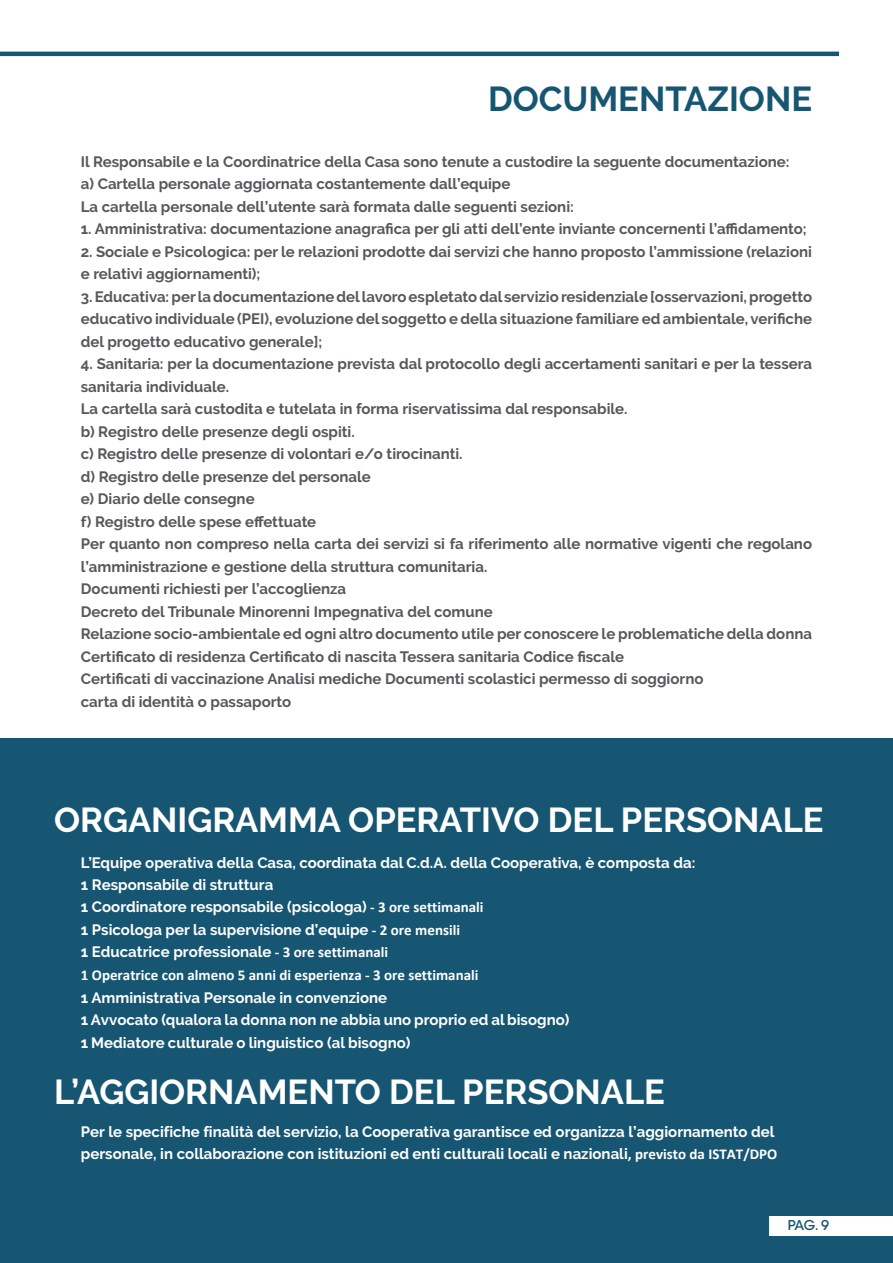
<style>
.page{position:relative;width:893px;height:1263px;background:#fff}
.page>*{position:absolute;margin:0;border:0;box-sizing:border-box;transform-origin:0 0}
.t1{font:700 34.5px "Raleway";color:#fff}
.t2{font:700 34.5px "Raleway";color:#165672}
.t3{font:700 15px/22.5px "Raleway";color:#57585a}
.t4{font:700 15px/22.5px "Raleway";color:#fff}
.t5{font:700 15px "Calibri";color:#fff}
.t6{font:500 13.5px "ITC Avant Garde Std";color:#175672}
.s1{font-family:"Calibri"}
</style>
<div class="page">
<div style="left:0;top:738px;width:893px;height:525px;background:#175672"></div>
<div style="left:770px;top:1216px;width:123px;height:20px;background:#fff"></div>
<hr style="left:0;top:52px;width:839px;height:4px;background:#165672">
<h1 class="t2" style="left:488px;top:79px;width:325px">DOCUMENTAZIONE</h1>
<p class="t3" style="left:81px;top:150px;width:710px">Il Responsabile e la Coordinatrice della Casa sono tenute a custodire la seguente documentazione: a) Cartella personale aggiornata costantemente dall’equipe<br>La cartella personale dell’utente sarà formata dalle seguenti sezioni:</p>
<p class="t3" style="left:81px;top:218px;width:727px">1. Amministrativa: documentazione anagrafica per gli atti dell’ente inviante concernenti l’affidamento;</p>
<p class="t3" style="left:81px;top:240px;width:733px">2. Sociale e Psicologica: per le relazioni prodotte dai servizi che hanno proposto l’ammissione (relazioni e relativi aggiornamenti);</p>
<p class="t3" style="left:81px;top:285px;width:733px;text-align:justify">3. Educativa: per la documentazione del lavoro espletato dal servizio residenziale [osservazioni, progetto educativo individuale (PEI), evoluzione del soggetto e della situazione familiare ed ambientale, verifiche del progetto educativo generale];</p>
<p class="t3" style="left:81px;top:353px;width:733px">4. Sanitaria: per la documentazione prevista dal protocollo degli accertamenti sanitari e per la tessera sanitaria individuale.<br>La cartella sarà custodita e tutelata in forma riservatissima dal responsabile.<br>b) Registro delle presenze degli ospiti.<br>c) Registro delle presenze di volontari e/o tirocinanti.<br>d) Registro delle presenze del personale<br>e) Diario delle consegne<br>f) Registro delle spese effettuate<br>Per quanto non compreso nella carta dei servizi si fa riferimento alle normative vigenti che regolano l’amministrazione e gestione della struttura comunitaria.<br>Documenti richiesti per l’accoglienza<br>Decreto del Tribunale Minorenni Impegnativa del comune<br>Relazione socio-ambientale ed ogni altro documento utile per conoscere le problematiche della donna Certificato di residenza Certificato di nascita Tessera sanitaria Codice fiscale<br>Certificati di vaccinazione Analisi mediche Documenti scolastici permesso di soggiorno<br>carta di identità o passaporto</p>
<h1 class="t1" style="left:54px;top:800px;width:771px">ORGANIGRAMMA OPERATIVO DEL PERSONALE</h1>
<p class="t4" style="left:81px;top:851px;width:616px">L’Equipe operativa della Casa, coordinata dal C.d.A. della Cooperativa, è composta da:<br>1 Responsabile di struttura<br>1 Coordinatore responsabile (psicologa) <span class="s1">- 3 ore settimanali<br></span>1 Psicologa per la supervisione d’equipe <span class="s1">- 2 ore mensili<br></span>1 Educatrice professionale <span class="s1">- 3 ore settimanali</span></p>
<p class="t5" style="left:81px;top:964px;width:399px">1 Operatrice con almeno 5 anni di esperienza - 3 ore settimanali</p>
<p class="t4" style="left:81px;top:986px;width:490px">1 Amministrativa Personale in convenzione<br>1 Avvocato (qualora la donna non ne abbia uno proprio ed al bisogno)<br>1 Mediatore culturale o linguistico (al bisogno)</p>
<h1 class="t1" style="left:54px;top:1072px;width:612px">L’AGGIORNAMENTO DEL PERSONALE</h1>
<p class="t4" style="left:81px;top:1121px;width:698px">Per le specifiche finalità del servizio, la Cooperativa garantisce ed organizza l’aggiornamento del personale, in collaborazione con istituzioni ed enti culturali locali e nazionali<span class="s1">, previsto da ISTAT/DPO</span></p>
<p class="t6" style="left:788px;top:1217px;width:43px">PAG. 9</p>
</div>
